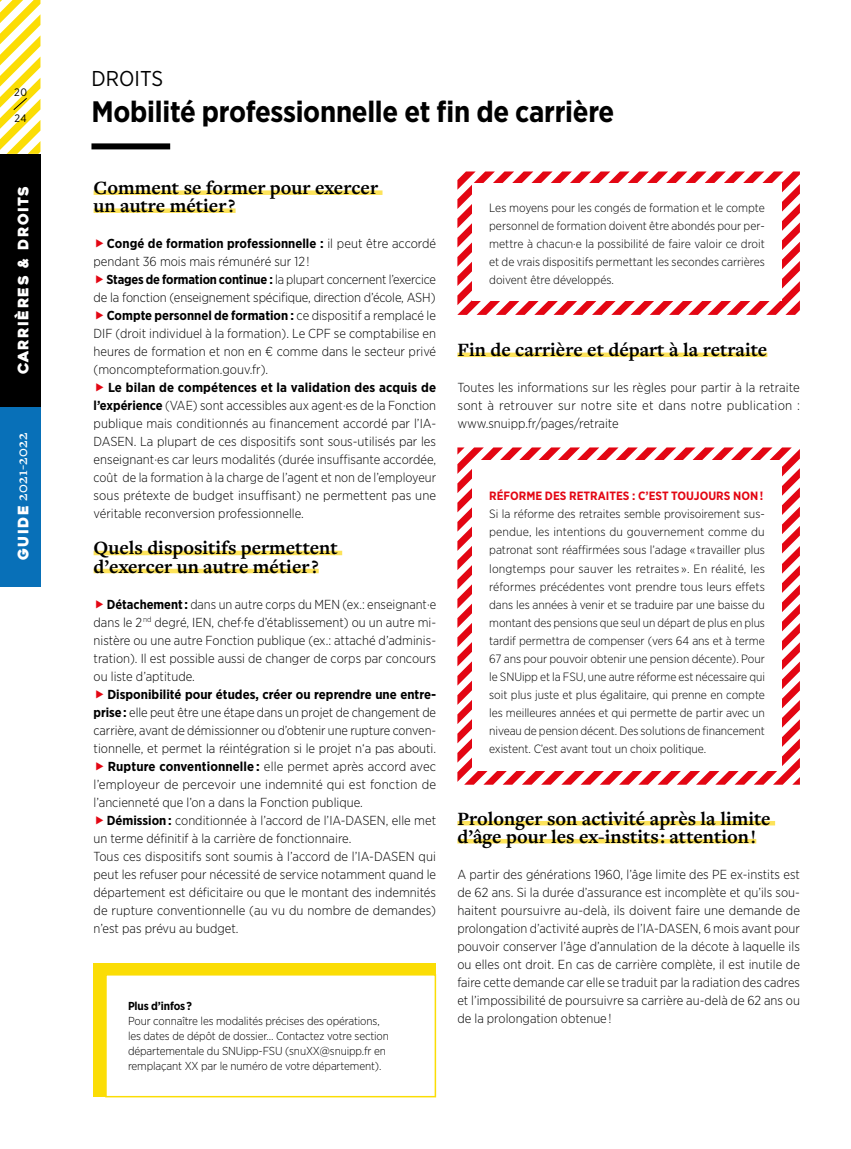
<style>
.page{position:relative;width:851px;height:1149px;background:#fff}
.page>*{position:absolute;margin:0;border:0;box-sizing:border-box;transform-origin:0 0}
.t1{font:700 29.55px "Gotham Narrow";letter-spacing:-.01em;color:#000}
.t2{font:21.45px "Gotham Narrow";color:#000}
.t3{font:700 19.5px/18px "Freight Text Pro";color:#000}
.t4{font:600 15.6px "Freight Text Pro";letter-spacing:.015em;color:#fff}
.t5{font:14.4px "Heavitas";letter-spacing:.1em;color:#fff}
.t6{font:300 13.05px/18px "Gotham Narrow";color:#000;text-align:justify}
.t7{font:700 13.05px "Gotham Narrow";color:#000}
.t8{font:300 12px/18px "Gotham Narrow";letter-spacing:-.005em;color:#000;text-align:justify}
.t9{font:700 12px "Gotham Narrow";color:#e30613}
.t10{font:300 11.55px/15px "Gotham Narrow";letter-spacing:-.01em;color:#000}
.t11{font:700 11.55px "Gotham Narrow";letter-spacing:-.01em;color:#000}
.t12{font:10.8px "Gotham Narrow";color:#000}
.s1{font-weight:700}
.s2{font-weight:300}
</style>
<div class="page">
<div style="left:94px;top:190px;width:288px;height:5px;background:#fde35a"></div>
<div style="left:94px;top:208px;width:141px;height:5px;background:#fde35a"></div>
<div style="left:94px;top:550px;width:248px;height:5px;background:#fde35a"></div>
<div style="left:94px;top:568px;width:224px;height:5px;background:#fde35a"></div>
<div style="left:91px;top:143px;width:79px;height:6px;background:#000"></div>
<div style="left:457px;top:352px;width:310px;height:5px;background:#fde35a"></div>
<div style="left:94px;top:963px;width:342px;height:134px;background:#fbdd05"></div>
<div style="left:106px;top:974px;width:329px;height:122px;background:#fff"></div>
<div style="left:105px;top:973px;width:331px;height:124px;border:2px solid #fbdd05"></div>
<svg style="left:457px;top:171px;width:342px;height:144px"></svg>
<svg style="left:457px;top:447px;width:342px;height:337px"></svg>
<div style="left:472px;top:183px;width:309px;height:118px;background:#fff"></div>
<div style="left:472px;top:460px;width:309px;height:310px;background:#fff"></div>
<div style="left:457px;top:820px;width:318px;height:5px;background:#fde35a"></div>
<div style="left:457px;top:838px;width:299px;height:5px;background:#fde35a"></div>
<div style="left:0;top:154px;width:41px;height:252px;background:#000"></div>
<svg style="left:0;top:0;width:40px;height:154px"></svg>
<div style="left:0;top:406px;width:41px;height:180px;background:#0870b8"></div>
<p class="t12" style="left:14px;top:85px;width:14px">20</p>
<p class="t12" style="left:15px;top:112px;width:14px">24</p>
<p class="t5" style="left:14px;top:374px;width:189px;rotate:-90deg">carrières &amp; droits</p>
<p class="t4" style="left:12px;top:560px;width:129px;rotate:-90deg"><sub>GUIDE</sub> 2021-2022</p>
<h2 class="t2" style="left:91px;top:65px;width:73px">DROITS</h2>
<h1 class="t1" style="left:91px;top:93px;width:524px">Mobilité professionnelle et fin de carrière</h1>
<h3 class="t3" style="left:94px;top:178px;width:286px">Comment se former pour exercer un autre métier ?</h3>
<p class="t6" style="left:94px;top:234px;width:344px;text-indent:13px"><span class="s1">Congé de formation professionnelle :</span> il peut être accordé pendant 36 mois mais rémunéré sur 12 !</p>
<p class="t6" style="left:106px;top:270px;width:331px"><span class="s1">Stages de formation continue :</span> la plupart concernent l’exercice</p>
<p class="t6" style="left:94px;top:288px;width:343px">de la fonction (enseignement spécifique, direction d’école, ASH)</p>
<p class="t7" style="left:107px;top:307px;width:331px">Compte personnel de formation : <span class="s2">ce dispositif a remplacé le</span></p>
<p class="t6" style="left:94px;top:324px;width:344px">DIF (droit individuel à la formation). Le CPF se comptabilise en</p>
<p class="t6" style="left:94px;top:342px;width:344px">heures de formation et non en € comme dans le secteur privé</p>
<p class="t6" style="left:94px;top:360px;width:176px">(moncompteformation.gouv.fr).</p>
<p class="t6" style="left:94px;top:378px;width:344px;text-indent:14px"><span class="s1">Le bilan de compétences et la validation des acquis de l’expérience</span> (VAE) sont accessibles aux agent·es de la Fonction publique mais conditionnés au financement accordé par l’IA-DASEN. La plupart de ces dispositifs sont sous-utilisés par les enseignant·es car leurs modalités (durée insuffisante accordée, coût de la formation à la charge de l’agent et non de l’employeur sous prétexte de budget insuffisant) ne permettent pas une véritable reconversion professionnelle.</p>
<h3 class="t3" style="left:94px;top:538px;width:245px">Quels dispositifs permettent d’exercer un autre métier ?</h3>
<p class="t6" style="left:94px;top:594px;width:344px;text-indent:13px"><span class="s1">Détachement :</span> dans un autre corps du MEN (ex.: enseignant·e dans le 2 <sup>nd</sup> degré, IEN, chef·fe d’établissement) ou un autre mi&shy;nistère ou une autre Fonction publique (ex.: attaché d’adminis&shy;tration). Il est possible aussi de changer de corps par concours ou liste d’aptitude.</p>
<p class="t7" style="left:107px;top:685px;width:330px">Disponibilité pour études, créer ou reprendre une entre-</p>
<p class="t6" style="left:94px;top:702px;width:344px"><span class="s1">prise :</span> elle peut être une étape dans un projet de changement de</p>
<p class="t6" style="left:94px;top:720px;width:344px">carrière, avant de démissionner ou d’obtenir une rupture conven-</p>
<p class="t6" style="left:94px;top:738px;width:344px">tionnelle, et permet la réintégration si le projet n‘a pas abouti.</p>
<p class="t6" style="left:108px;top:756px;width:330px"><span class="s1">Rupture conventionnelle :</span> elle permet après accord avec</p>
<p class="t6" style="left:94px;top:774px;width:344px">l’employeur de percevoir une indemnité qui est fonction de</p>
<p class="t6" style="left:94px;top:792px;width:271px">l’ancienneté que l’on a dans la Fonction publique.</p>
<p class="t6" style="left:107px;top:810px;width:331px"><span class="s1">Démission :</span> conditionnée à l’accord de l’IA-DASEN, elle met</p>
<p class="t6" style="left:94px;top:828px;width:259px">un terme définitif à la carrière de fonctionnaire.</p>
<p class="t6" style="left:94px;top:846px;width:344px">Tous ces dispositifs sont soumis à l’accord de l’IA-DASEN qui</p>
<p class="t6" style="left:94px;top:864px;width:344px">peut les refuser pour nécessité de service notamment quand le</p>
<p class="t6" style="left:94px;top:882px;width:344px">département est déficitaire ou que le montant des indemnités</p>
<p class="t6" style="left:94px;top:900px;width:344px">de rupture conventionnelle (au vu du nombre de demandes)</p>
<p class="t6" style="left:94px;top:918px;width:146px">n’est pas prévu au budget.</p>
<p class="t11" style="left:128px;top:998px;width:66px">Plus d’infos ?</p>
<p class="t10" style="left:128px;top:1013px;width:262px">Pour connaître les modalités précises des opérations, les dates de dépôt de dossier… Contactez votre section départementale du SNUipp-FSU (snuXX@snuipp.fr en remplaçant XX par le numéro de votre département).</p>
<p class="t8" style="left:489px;top:199px;width:277px">Les moyens pour les congés de formation et le compte personnel de formation doivent être abondés pour per&shy;mettre à chacun·e la possibilité de faire valoir ce droit et de vrais dispositifs permettant les secondes carrières doivent être développés.</p>
<h3 class="t3" style="left:457px;top:340px;width:311px">Fin de carrière et départ à la retraite</h3>
<p class="t6" style="left:457px;top:378px;width:344px">Toutes les informations sur les règles pour partir à la retraite sont à retrouver sur notre site et dans notre publication : www.snuipp.fr/pages/retraite</p>
<p class="t9" style="left:489px;top:488px;width:275px">RÉFORME DES RETRAITES : C’EST TOUJOURS NON !</p>
<p class="t8" style="left:489px;top:505px;width:277px">Si la réforme des retraites semble provisoirement sus&shy;pendue, les intentions du gouvernement comme du patronat sont réaffirmées sous l’adage « travailler plus longtemps pour sauver les retraites ». En réalité, les réformes précédentes vont prendre tous leurs effets dans les années à venir et se traduire par une baisse du montant des pensions que seul un départ de plus en plus tardif permettra de compenser (vers 64 ans et à terme 67 ans pour pouvoir obtenir une pension décente). Pour le SNUipp et la FSU, une autre réforme est nécessaire qui soit plus juste et plus égalitaire, qui prenne en compte les meilleures années et qui permette de partir avec un niveau de pension décent. Des solutions de financement existent. C’est avant tout un choix politique.</p>
<h3 class="t3" style="left:457px;top:808px;width:315px">Prolonger son activité après la limite d’âge pour les ex-instits : attention !</h3>
<p class="t6" style="left:457px;top:864px;width:344px">A partir des générations 1960, l’âge limite des PE ex-instits est de 62 ans. Si la durée d’assurance est incomplète et qu’ils sou&shy;haitent poursuivre au-delà, ils doivent faire une demande de prolongation d’activité auprès de l’IA-DASEN, 6 mois avant pour pouvoir conserver l’âge d’annulation de la décote à laquelle ils ou elles ont droit. En cas de carrière complète, il est inutile de faire cette demande car elle se traduit par la radiation des cadres et l’impossibilité de poursuivre sa carrière au-delà de 62 ans ou de la prolongation obtenue !</p>
</div>
